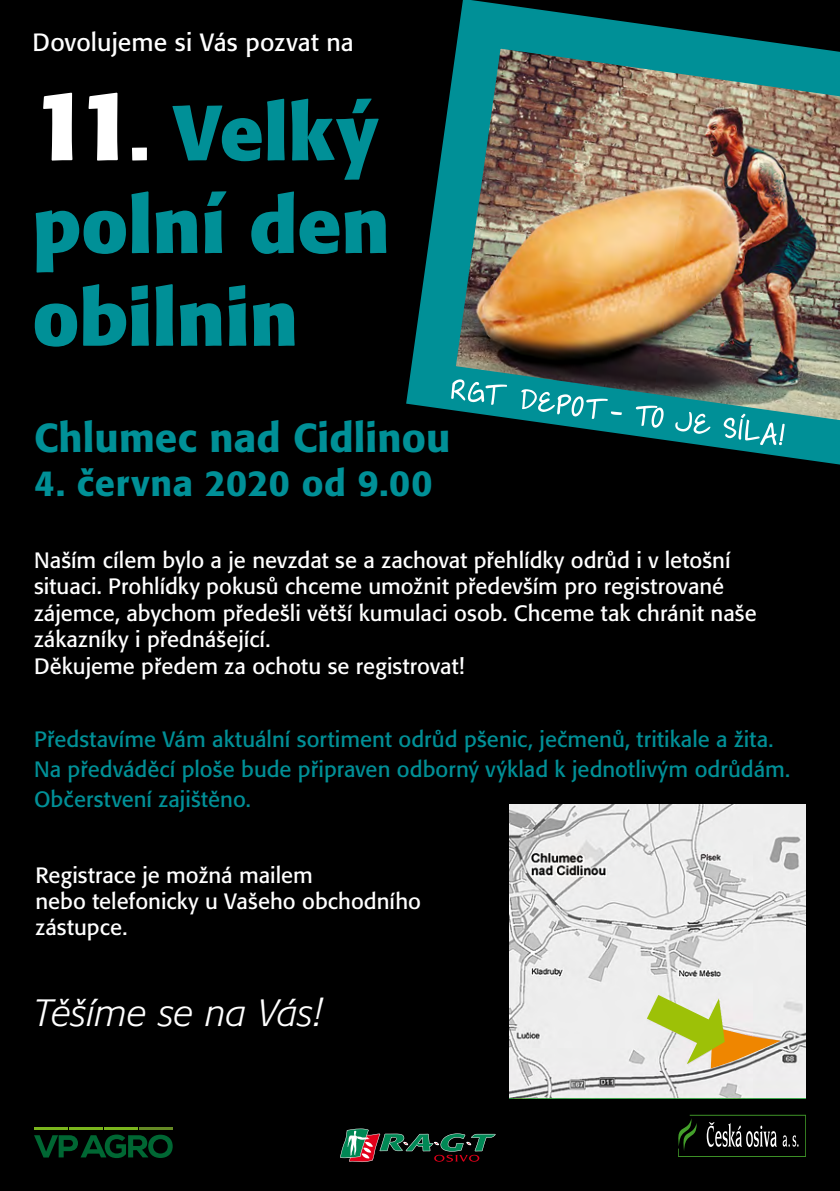
<style>
.page{position:relative;width:840px;height:1191px;background:#fff}
.page>*{position:absolute;margin:0;border:0;box-sizing:border-box;transform-origin:0 0}
.t1{font:700 77.2px/92.6px "Formata CE";letter-spacing:.005em;color:#009097}
.t2{font:500 40px "Formata CE";letter-spacing:.005em;color:#009097}
.t3{font:italic 300 37.6px "Formata CE";letter-spacing:-.005em;color:#fff}
.t4{font:500 36px "Formata CE";letter-spacing:.015em;color:#009097}
.t5{font:24.8px "Formata CE";letter-spacing:.005em;color:#fff}
.t6{font:22px/26.4px "Formata CE";color:#fff}
.t7{font:22px/30px "Formata CE";letter-spacing:.005em;color:#009097}
.s1{font-size:97.4px;color:#fff}
.s2{font-size:74.2px;color:#fff}
</style>
<div class="page">
<div style="left:0;top:0;width:839px;height:1191px;background:#000"></div>
<svg style="left:340px;top:1128px;width:155px;height:34px"></svg>
<svg style="left:34px;top:1134px;width:138px;height:24px"></svg>
<hr style="left:34px;top:1127px;width:33px;height:2px;background:#7ab51d">
<hr style="left:69px;top:1127px;width:33px;height:2px;background:#7ab51d">
<hr style="left:104px;top:1127px;width:33px;height:2px;background:#7ab51d">
<hr style="left:139px;top:1127px;width:33px;height:2px;background:#658a25">
<img style="left:509px;top:804px;width:296px;height:294px">
<svg style="left:646px;top:995px;width:134px;height:73px;background:#d5d092"></svg>
<svg style="left:678px;top:1114px;width:127px;height:43px"></svg>
<img style="left:406px;top:0;width:433px;height:465px">
<svg style="left:451px;top:379px;width:333px;height:66px"></svg>
<p class="t5" style="left:33px;top:29px;width:322px">Dovolujeme si Vás pozvat na</p>
<h1 class="t1" style="left:33px;top:88px;width:358px"><span class="s1">11</span><span class="s2">.</span> Velký polní den obilnin</h1>
<h2 class="t2" style="left:34px;top:414px;width:417px">Chlumec nad Cidlinou</h2>
<h3 class="t4" style="left:34px;top:462px;width:399px">4. června 2020 od 9.00</h3>
<p class="t6" style="left:34px;top:547px;width:723px">Naším cílem bylo a je nevzdat se a zachovat přehlídky odrůd i v letošní situaci. Prohlídky pokusů chceme umožnit především pro registrované zájemce, abychom předešli větší kumulaci osob. Chceme tak chránit naše zákazníky i přednášející.<br>Děkujeme předem za ochotu se registrovat!</p>
<p class="t7" style="left:34px;top:725px;width:757px">Představíme Vám aktuální sortiment odrůd pšenic, ječmenů, tritikale a žita.<br>Na předváděcí ploše bude připraven odborný výklad k jednotlivým odrůdám.<br>Občerstvení zajištěno.</p>
<p class="t6" style="left:35px;top:862px;width:387px">Registrace je možná mailem<br>nebo telefonicky u Vašeho obchodního zástupce.</p>
<h3 class="t3" style="left:34px;top:993px;width:289px">Těšíme se na Vás!</h3>
</div>
